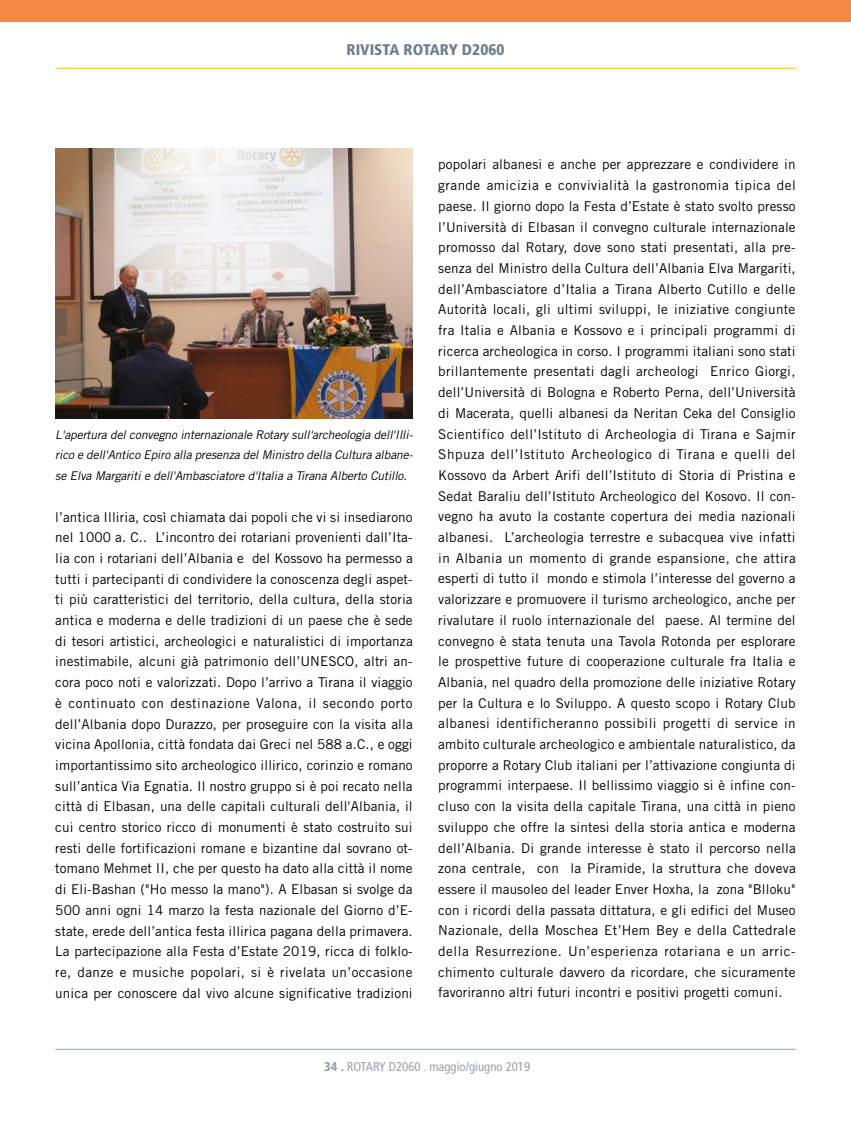
<style>
.page{position:relative;width:851px;height:1127px;background:#fff}
.page>*{position:absolute;margin:0;border:0;box-sizing:border-box;transform-origin:0 0}
.t1{font:900 condensed 15.45px "Frutiger LT Std";color:#6c7e91}
.t2{font:13.5px/20.7px "Trade Gothic";letter-spacing:.01em;color:#000;text-align:justify}
.t3{font:condensed 12.75px "Frutiger LT Std";color:#97a0af}
.t4{font:italic 12px/20.7px "Trade Gothic";color:#000;text-align:justify}
.s1{font-weight:900}
</style>
<div class="page">
<hr style="left:55px;top:1049px;width:740px;height:1px;background:#97a0af">
<hr style="left:55px;top:68px;width:740px;height:1px;background:#fdc100">
<img style="left:55px;top:149px;width:357px;height:269px">
<div style="left:0;top:0;width:850px;height:21px;background:#f18844"></div>
<p class="t1" style="left:346px;top:40px;width:159px">RIVISTA ROTARY D2060</p>
<p class="t4" style="left:55px;top:424px;width:361px">L'apertura delconvegno internazionale Rotarysull'archeologia dell'Illi&shy;rico e dell'Antico Epiro alla presenza delMinistro della Cultura albane&shy;se Elva Margaritie dell'Ambasciatore d'Italia a Tirana Alberto Cutillo.</p>
<p class="t2" style="left:55px;top:506px;width:359px">l’antica Illiria, così chiamata dai popoli che vi si insediarono nel 1000 a. C.. L’incontro dei rotariani provenienti dall’Ita&shy;lia con i rotariani dell’Albania e del Kossovo ha permesso a tutti i partecipanti di condividere la conoscenza degli aspet&shy;ti più caratteristici del territorio, della cultura, della storia antica e moderna e delle tradizioni di un paese che è sede di tesori artistici, archeologici e naturalistici di importanza inestimabile, alcuni già patrimonio dell’UNESCO, altri an&shy;cora poco noti e valorizzati. Dopo l’arrivo a Tirana il viaggio è continuato con destinazione Valona, il secondo porto dell’Albania dopo Durazzo, per proseguire con la visita alla vicina Apollonia, città fondata dai Greci nel 588 a.C., e oggi importantissimo sito archeologico illirico, corinzio e romano sull’antica Via Egnatia. Il nostro gruppo si è poi recato nella città di Elbasan, una delle capitali culturali dell'Albania, il cui centro storico ricco di monumenti è stato costruito sui resti delle fortificazioni romane e bizantine dal sovrano ot&shy;tomano Mehmet II, che per questo ha dato alla città il nome di Eli-Bashan ("Ho messo la mano"). A Elbasan si svolge da 500 anni ogni 14 marzo la festa nazionale del Giorno d’E&shy;state, erede dell’antica festa illirica pagana della primavera.<br>La partecipazione alla Festa d’Estate 2019, ricca di folklo&shy;re, danze e musiche popolari, si è rivelata un’occasione unica per conoscere dal vivo alcune significative tradizioni</p>
<p class="t2" style="left:438px;top:154px;width:359px">popolari albanesi e anche per apprezzare e condividere in grande amicizia e convivialità la gastronomia tipica del paese. Il giorno dopo la Festa d’Estate è stato svolto presso l’Università di Elbasan il convegno culturale internazionale promosso dal Rotary, dove sono stati presentati, alla pre&shy;senza del Ministro della Cultura dell’Albania Elva Margariti, dell’Ambasciatore d’Italia a Tirana Alberto Cutillo e delle Autorità locali, gli ultimi sviluppi, le iniziative congiunte fra Italia e Albania e Kossovo e i principali programmi di ricerca archeologica in corso. I programmi italiani sono stati brillantemente presentati dagli archeologi Enrico Giorgi, dell’Università di Bologna e Roberto Perna, dell’Università di Macerata, quelli albanesi da Neritan Ceka del Consiglio Scientifico dell’Istituto di Archeologia di Tirana e Sajmir Shpuza dell’Istituto Archeologico di Tirana e quelli del Kossovo da Arbert Arifi dell’Istituto di Storia di Pristina e Sedat Baraliu dell’Istituto Archeologico del Kosovo. Il con&shy;vegno ha avuto la costante copertura dei media nazionali albanesi. L’archeologia terrestre e subacquea vive infatti in Albania un momento di grande espansione, che attira esperti di tutto il mondo e stimola l’interesse del governo a valorizzare e promuovere il turismo archeologico, anche per rivalutare il ruolo internazionale del paese. Al termine del convegno è stata tenuta una Tavola Rotonda per esplorare le prospettive future di cooperazione culturale fra Italia e Albania, nel quadro della promozione delle iniziative Rotary per la Cultura e lo Sviluppo. A questo scopo i Rotary Club albanesi identificheranno possibili progetti di service in ambito culturale archeologico e ambientale naturalistico, da proporre a Rotary Club italiani per l’attivazione congiunta di programmi interpaese. Il bellissimo viaggio si è infine con&shy;cluso con la visita della capitale Tirana, una città in pieno sviluppo che offre la sintesi della storia antica e moderna dell’Albania. Di grande interesse è stato il percorso nella zona centrale, con la Piramide, la struttura che doveva essere il mausoleo del leader Enver Hoxha, la zona "Blloku" con i ricordi della passata dittatura, e gli edifici del Museo Nazionale, della Moschea Et’Hem Bey e della Cattedrale della Resurrezione. Un’esperienza rotariana e un arric&shy;chimento culturale davvero da ricordare, che sicuramente favoriranno altri futuri incontri e positivi progetti comuni.</p>
<p class="t3" style="left:324px;top:1059px;width:207px"><span class="s1">34 .</span> ROTARY D2060 . maggio/giugno 2019</p>
</div>
